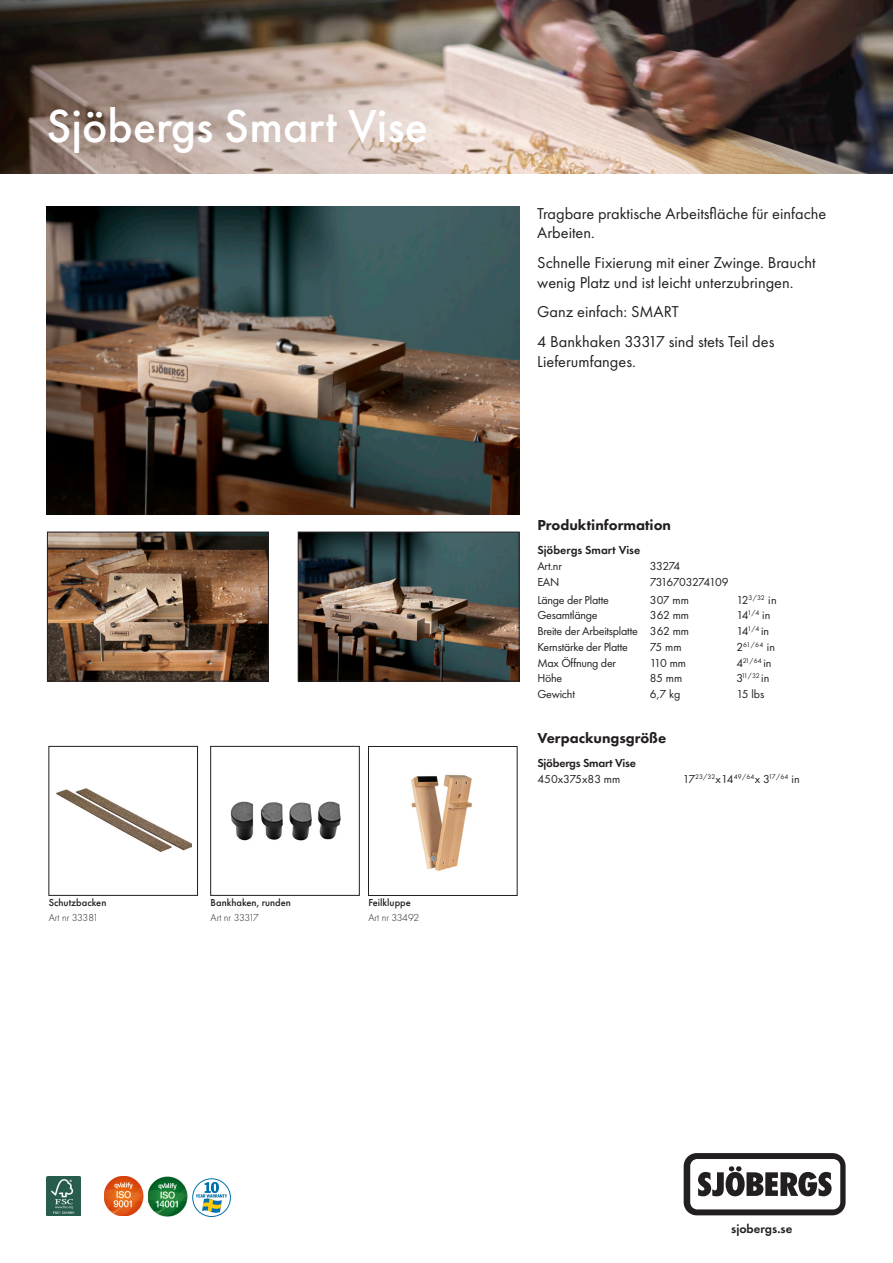
<style>
.page{position:relative;width:893px;height:1263px;background:#fff}
.page>*{position:absolute;margin:0;border:0;box-sizing:border-box;transform-origin:0 0}
.t1{font:500 48px "Futura PT";color:#fff}
.t2{font:16.35px/19.5px "Futura PT";color:#231f20}
.t3{font:800 15px "Futura PT";color:#231f20}
.t4{font:600 12.75px "Futura PT";color:#231f20}
.t5{font:12px "Futura PT";letter-spacing:-.02em;color:#231f20}
.t6{font:600 12px "Futura PT";letter-spacing:-.005em;color:#231f20}
.t7{font:12px "Futura PT";letter-spacing:-.065em;color:#231f20}
.t8{font:12px "Futura PT";color:#231f20}
.t9{font:500 10.5px "Futura PT";color:#231f20}
.t10{font:300 10.5px "Futura PT";color:#231f20}
.t11{font:300 10.5px "Futura PT";letter-spacing:-.04em;color:#231f20}
.t12{font:7.05px "Futura PT";letter-spacing:-.015em;color:#231f20}
.s1{font-size:12px}
</style>
<div class="page">
<img style="left:471px;top:0;width:422px;height:174px">
<svg style="left:0;top:0;width:471px;height:174px"></svg>
<svg style="left:684px;top:1153px;width:162px;height:62px"></svg>
<img style="left:47px;top:1176px;width:33px;height:39px">
<img style="left:148px;top:1177px;width:39px;height:39px">
<img style="left:104px;top:1176px;width:39px;height:39px">
<svg style="left:193px;top:1179px;width:37px;height:37px"></svg>
<div style="left:192px;top:1178px;width:39px;height:39px;border:1px solid #0071ad;border-radius:50%"></div>
<svg style="left:196px;top:1182px;width:31px;height:33px"></svg>
<img style="left:47px;top:206px;width:472px;height:308px">
<img style="left:230px;top:801px;width:111px;height:40px">
<img style="left:56px;top:788px;width:135px;height:64px">
<div style="left:49px;top:746px;width:149px;height:149px;border:1px solid #231f20"></div>
<img style="left:300px;top:534px;width:217px;height:145px">
<div style="left:298px;top:532px;width:221px;height:149px;border:1px solid #231f20"></div>
<img style="left:49px;top:534px;width:217px;height:145px">
<div style="left:47px;top:532px;width:221px;height:149px;border:1px solid #231f20"></div>
<img style="left:411px;top:774px;width:61px;height:97px">
<div style="left:368px;top:746px;width:149px;height:149px;border:1px solid #231f20"></div>
<p class="t1" style="left:47px;top:97px;width:383px">Sjöbergs Smart Vise</p>
<p class="t9" style="left:49px;top:896px;width:59px">Schutzbacken</p>
<p class="t10" style="left:49px;top:911px;width:51px">Art nr 33381</p>
<p class="t9" style="left:211px;top:896px;width:82px">Bankhaken, runden</p>
<p class="t11" style="left:211px;top:911px;width:50px">Art nr 33317</p>
<p class="t9" style="left:368px;top:896px;width:44px">Feilkluppe</p>
<p class="t10" style="left:368px;top:911px;width:52px">Art nr 33492</p>
<p class="t2" style="left:537px;top:204px;width:290px">Tragbare praktische Arbeitsfläche für einfache<br>Arbeiten.</p>
<p class="t2" style="left:537px;top:253px;width:280px">Schnelle Fixierung mit einer Zwinge. Braucht wenig Platz und ist leicht unterzubringen.</p>
<p class="t2" style="left:537px;top:302px;width:143px">Ganz einfach: SMART</p>
<p class="t2" style="left:537px;top:332px;width:239px">4 Bankhaken 33317 sind stets Teil des<br>Lieferumfanges.</p>
<p class="t3" style="left:537px;top:516px;width:135px">Produktinformation</p>
<p class="t6" style="left:537px;top:543px;width:104px">Sjöbergs Smart Vise</p>
<p class="t5" style="left:537px;top:559px;width:26px">Art.nr</p>
<p class="t5" style="left:650px;top:559px;width:32px">33274</p>
<p class="t5" style="left:537px;top:575px;width:23px">EAN</p>
<p class="t7" style="left:650px;top:575px;width:80px">7316703274109</p>
<p class="t5" style="left:537px;top:593px;width:73px">Länge der Platte</p>
<p class="t5" style="left:650px;top:593px;width:41px">307 mm</p>
<p class="t5" style="left:736px;top:593px;width:42px">12<sup>3/32</sup> in</p>
<p class="t5" style="left:537px;top:608px;width:62px">Gesamtlänge</p>
<p class="t5" style="left:650px;top:608px;width:41px">362 mm</p>
<p class="t5" style="left:736px;top:608px;width:35px">14<sup>1/4</sup> in</p>
<p class="t5" style="left:537px;top:624px;width:102px">Breite der Arbeitsplatte</p>
<p class="t5" style="left:650px;top:624px;width:41px">362 mm</p>
<p class="t5" style="left:736px;top:624px;width:34px">14<sup>1/4</sup> in</p>
<p class="t5" style="left:537px;top:640px;width:92px">Kernstärke der Platte</p>
<p class="t5" style="left:650px;top:640px;width:33px">75 mm</p>
<p class="t12" style="left:736px;top:640px;width:40px"><span class="s1">2</span>61/64 <span class="s1">in</span></p>
<p class="t5" style="left:537px;top:655px;width:80px">Max Öffnung der</p>
<p class="t5" style="left:650px;top:655px;width:38px">110 mm</p>
<p class="t12" style="left:736px;top:656px;width:36px"><span class="s1">4</span>21/64 <span class="s1">in</span></p>
<p class="t5" style="left:537px;top:671px;width:26px">Höhe</p>
<p class="t5" style="left:650px;top:671px;width:34px">85 mm</p>
<p class="t12" style="left:736px;top:672px;width:34px"><span class="s1">3</span>11/32 <span class="s1">in</span></p>
<p class="t5" style="left:537px;top:687px;width:39px">Gewicht</p>
<p class="t5" style="left:650px;top:687px;width:32px">6,7 kg</p>
<p class="t5" style="left:736px;top:687px;width:29px">15 lbs</p>
<p class="t3" style="left:537px;top:728px;width:130px">Verpackungsgröße</p>
<p class="t6" style="left:537px;top:755px;width:100px">Sjöbergs Smart Vise</p>
<p class="t8" style="left:537px;top:772px;width:85px">450x375x83 mm</p>
<p class="t12" style="left:683px;top:772px;width:118px"><span class="s1">17</span>23/32<span class="s1">x14</span>49/64<span class="s1">x 3</span>17/64 <span class="s1">in</span></p>
<p class="t4" style="left:731px;top:1220px;width:63px">sjobergs.se</p>
</div>
